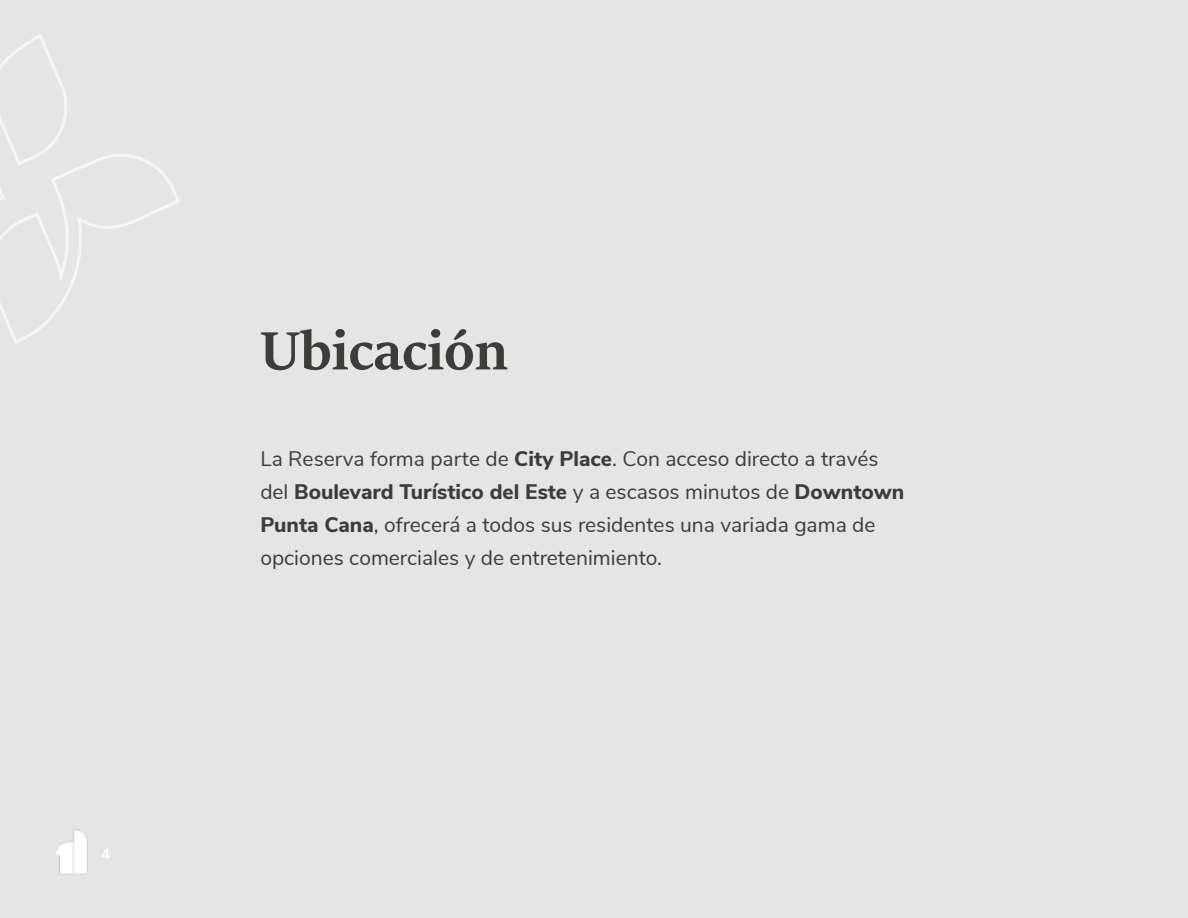
<style>
.page{position:relative;width:1188px;height:918px;background:#e5e5e5}
.page>*{position:absolute;margin:0;border:0;box-sizing:border-box;transform-origin:0 0}
.t1{font:700 60px "Sitka Display";color:#3c3c3b}
.t2{font:21px/33px "Nunito Sans";color:#3c3c3b}
.t3{font:700 15px "Nunito Sans";color:#fff}
.s1{font-weight:800}
</style>
<div class="page">
<img style="left:56px;top:829px;width:32px;height:46px">
<svg style="left:0;top:34px;width:180px;height:310px"></svg>
<p class="t3" style="left:101px;top:843px;width:10px">4</p>
<h1 class="t1" style="left:260px;top:307px;width:249px">Ubicación</h1>
<p class="t2" style="left:260px;top:441px;width:645px">La Reserva forma parte de <span class="s1">City Place</span>. Con acceso directo a través del <span class="s1">Boulevard Turístico del Este</span> y a escasos minutos de <span class="s1">Downtown Punta Cana</span>, ofrecerá a todos sus residentes una variada gama de opciones comerciales y de entretenimiento.</p>
</div>
